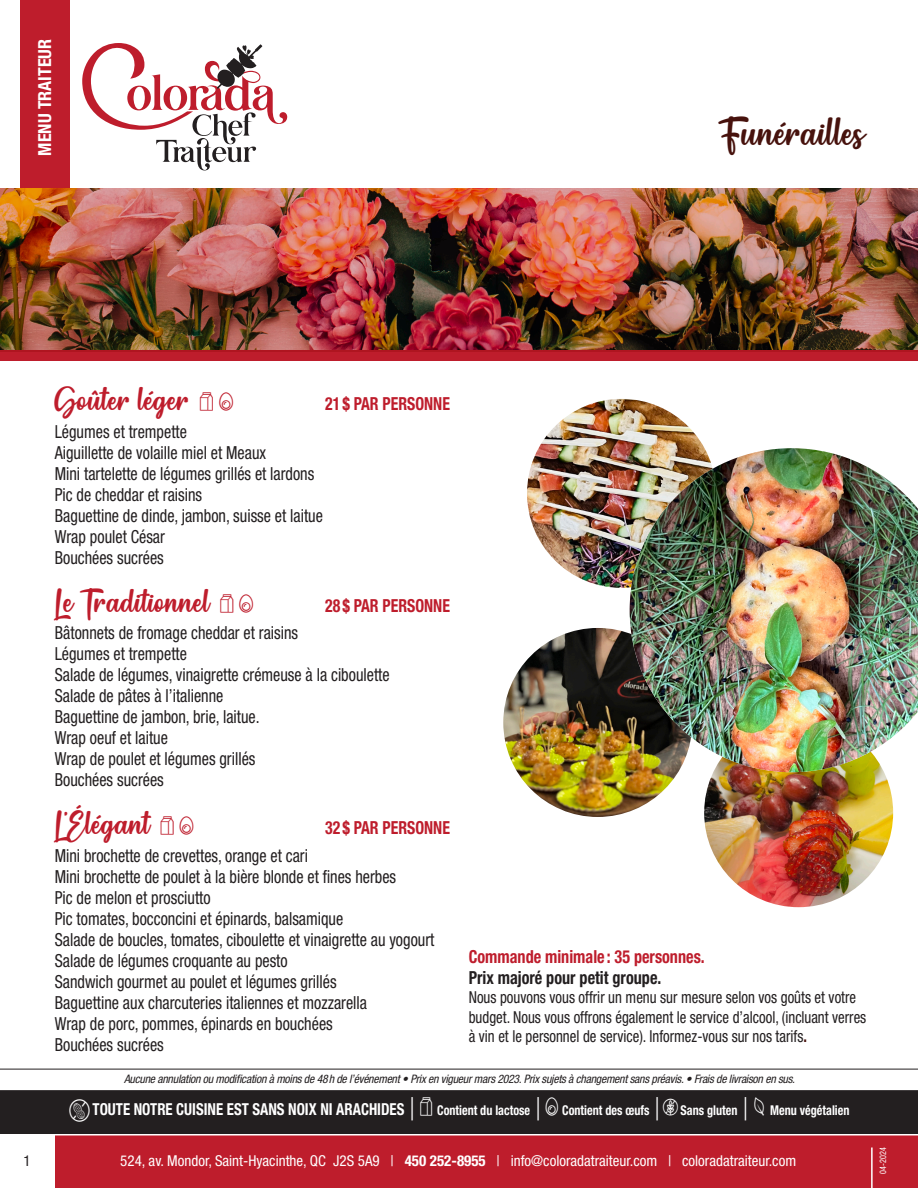
<style>
.page{position:relative;width:918px;height:1188px;background:#fff}
.page>*{position:absolute;margin:0;border:0;box-sizing:border-box;transform-origin:0 0}
.t1{font:45px "Gather";color:#47120d}
.t2{font:37.5px "Gather";color:#be1d2c}
.t3{font:condensed 31.5px "Helvetica Neue LT Std";color:#fff;scale:.6 1}
.t4{font:condensed 18px "Helvetica Neue LT Std";color:#231f20;scale:.9 1}
.t5{font:700 condensed 18px/21px "Helvetica Neue LT Std";color:#be1d2c;scale:.9 1}
.t6{font:700 condensed 18px "Helvetica Neue LT Std";color:#be1d2c;scale:.88 1}
.t7{font:700 condensed 18px "Helvetica Neue LT Std";color:#fff}
.t8{font:condensed 16.5px/19.5px "Helvetica Neue LT Std";color:#231f20;scale:.9 1}
.t9{font:700 condensed 16.5px "Helvetica Neue LT Std";color:#fff;scale:.9 1}
.t10{font:condensed 15px "Helvetica Neue LT Std";color:#fff}
.t11{font:condensed 15px "Helvetica Neue LT Std";color:#231f20}
.t12{font:700 condensed 13.5px "Helvetica Neue LT Std";color:#fff;scale:.9 1}
.t13{font:italic condensed 11.7px "Helvetica Neue LT Std";letter-spacing:-.02em;color:#231f20}
.t14{font:condensed 9px "Helvetica Neue LT Std";color:#fff;scale:.9 1}
.s1{color:#231f20}
.s2{font-weight:700;color:#47120d}
.s3{font-weight:700}
</style>
<div class="page">
<hr style="left:0;top:1069px;width:918px;height:1px;background:#231f20">
<div style="left:55px;top:1136px;width:863px;height:52px;background:#be1d2c"></div>
<hr style="left:871px;top:1147px;width:2px;height:41px;background:#fff">
<div style="left:20px;top:0;width:49px;height:205px;background:#be1d2c"></div>
<svg style="left:82px;top:43px;width:205px;height:127px"></svg>
<div style="left:0;top:350px;width:918px;height:11px;background:#be1d2c"></div>
<img style="left:0;top:188px;width:918px;height:163px">
<img style="left:503px;top:628px;width:189px;height:189px;border-radius:94px">
<img style="left:704px;top:718px;width:189px;height:189px;border-radius:94px">
<img style="left:527px;top:399px;width:189px;height:189px;border-radius:94px">
<img style="left:630px;top:448px;width:288px;height:324px">
<div style="left:0;top:1090px;width:918px;height:46px;background:#231f20"></div>
<p class="t7" style="left:34px;top:156px;width:118px;rotate:-90deg">MENU TRAITEUR</p>
<p class="t1" style="left:720px;top:116px;width:145px">Funérailles</p>
<p class="t2" style="left:55px;top:386px;width:136px">Goûter léger</p>
<p class="t6" style="left:325px;top:393px;width:143px">21 $ PAR PERSONNE</p>
<p class="t4" style="left:55px;top:421px;width:148px">Légumes et trempette</p>
<p class="t4" style="left:55px;top:442px;width:236px">Aiguillette de volaille miel et Meaux</p>
<p class="t4" style="left:55px;top:463px;width:290px">Mini tartelette de légumes grillés et lardons</p>
<p class="t4" style="left:55px;top:484px;width:165px">Pic de cheddar et raisins</p>
<p class="t4" style="left:55px;top:505px;width:299px">Baguettine de dinde, jambon, suisse et laitue</p>
<p class="t4" style="left:55px;top:526px;width:124px">Wrap poulet César</p>
<p class="t4" style="left:55px;top:547px;width:123px">Bouchées sucrées</p>
<p class="t2" style="left:55px;top:588px;width:156px">Le Traditionnel</p>
<p class="t6" style="left:325px;top:594px;width:143px">28 $ PAR PERSONNE</p>
<p class="t4" style="left:55px;top:623px;width:272px">Bâtonnets de fromage cheddar et raisins</p>
<p class="t4" style="left:55px;top:644px;width:148px">Légumes et trempette</p>
<p class="t4" style="left:55px;top:665px;width:374px">Salade de légumes, vinaigrette crémeuse à la ciboulette</p>
<p class="t4" style="left:55px;top:686px;width:189px">Salade de pâtes à l’italienne</p>
<p class="t4" style="left:55px;top:707px;width:229px">Baguettine de jambon, brie, laitue.</p>
<p class="t4" style="left:55px;top:728px;width:127px">Wrap oeuf et laitue</p>
<p class="t4" style="left:55px;top:749px;width:225px">Wrap de poulet et légumes grillés</p>
<p class="t4" style="left:55px;top:770px;width:123px">Bouchées sucrées</p>
<p class="t2" style="left:55px;top:811px;width:97px">L’Élégant</p>
<p class="t6" style="left:325px;top:817px;width:143px">32 $ PAR PERSONNE</p>
<p class="t4" style="left:55px;top:845px;width:283px">Mini brochette de crevettes, orange et cari</p>
<p class="t4" style="left:55px;top:866px;width:381px">Mini brochette de poulet à la bière blonde et fines herbes</p>
<p class="t4" style="left:55px;top:887px;width:175px">Pic de melon et prosciutto</p>
<p class="t4" style="left:55px;top:908px;width:322px">Pic tomates, bocconcini et épinards, balsamique</p>
<p class="t4" style="left:55px;top:929px;width:423px">Salade de boucles, tomates, ciboulette et vinaigrette au yogourt</p>
<p class="t4" style="left:55px;top:950px;width:260px">Salade de légumes croquante au pesto</p>
<p class="t4" style="left:55px;top:971px;width:315px">Sandwich gourmet au poulet et légumes grillés</p>
<p class="t4" style="left:55px;top:992px;width:348px">Baguettine aux charcuteries italiennes et mozzarella</p>
<p class="t4" style="left:55px;top:1013px;width:310px">Wrap de porc, pommes, épinards en bouchées</p>
<p class="t4" style="left:55px;top:1034px;width:123px">Bouchées sucrées</p>
<p class="t5" style="left:469px;top:946px;width:264px">Commande minimale : 35 personnes.<br><span class="s1">Prix majoré pour petit groupe.</span></p>
<p class="t8" style="left:469px;top:988px;width:443px">Nous pouvons vous offrir un menu sur mesure selon vos goûts et votre budget. Nous vous offrons également le service d’alcool, (incluant verres à vin et le personnel de service). Informez-vous sur nos tarifs<span class="s2">.</span></p>
<p class="t13" style="left:124px;top:1072px;width:673px">Aucune annulation ou modification à moins de 48h de l’événement • Prix en vigueur mars 2023. Prix sujets à changement sans préavis. • Frais de livraison en sus.</p>
<p class="t9" style="left:93px;top:1099px;width:348px">TOUTE NOTRE CUISINE EST SANS NOIX NI ARACHIDES</p>
<h3 class="t3" style="left:410px;top:1090px;width:8px">|</h3>
<p class="t12" style="left:437px;top:1102px;width:105px">Contient du lactose</p>
<h3 class="t3" style="left:536px;top:1090px;width:8px">|</h3>
<p class="t12" style="left:562px;top:1102px;width:98px">Contient des œufs</p>
<h3 class="t3" style="left:655px;top:1090px;width:8px">|</h3>
<p class="t12" style="left:681px;top:1102px;width:65px">Sans gluten</p>
<h3 class="t3" style="left:743px;top:1090px;width:8px">|</h3>
<p class="t12" style="left:770px;top:1102px;width:90px">Menu végétalien</p>
<p class="t11" style="left:23px;top:1152px;width:9px">1</p>
<p class="t14" style="left:878px;top:1174px;width:31px;rotate:-90deg">04-2024</p>
<p class="t10" style="left:120px;top:1152px;width:677px">524, av. Mondor, Saint-Hyacinthe, QC J2S 5A9 | <span class="s3">450 252-8955</span> | info@coloradatraiteur.com | coloradatraiteur.com</p>
</div>
